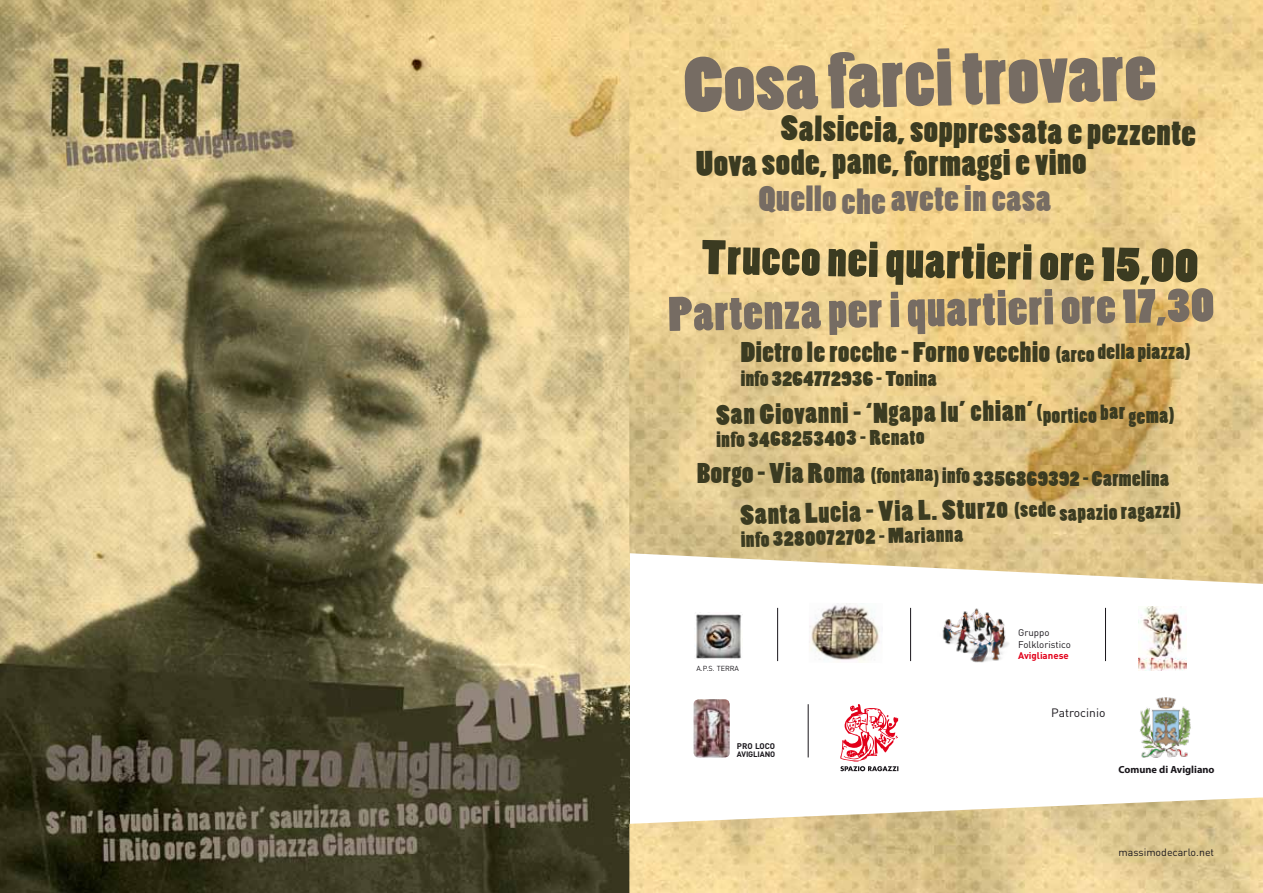
<style>
.page{position:relative;width:1263px;height:893px;background:#fff}
.page>*{position:absolute;margin:0;border:0;box-sizing:border-box;transform-origin:0 0}
.t1{font:73.5px "Poplar Std";color:#766c63;scale:1.13 1}
.t2{font:45.45px "Poplar Std";color:#766c63;scale:1.13 1}
.t3{font:45.45px "Poplar Std";color:#3b3b21;scale:1.13 1}
.t4{font:33.45px "Poplar Std";color:#3b3b21;scale:1.13 1}
.t5{font:33.3px "Poplar Std";letter-spacing:.02em;color:#766c63;scale:1.13 1}
.t6{font:26.7px "Poplar Std";letter-spacing:.02em;color:#3b3b21;scale:1.13 1}
.t7{font:20.1px "Poplar Std";letter-spacing:.02em;color:#3b3b21;scale:1.13 1}
.t8{font:12px "DIN Pro";color:#1a171c}
.t9{font:10.5px "DIN Pro";color:#1a171c}
.t10{font:700 10.35px "Myriad Pro";color:#1a171c}
.t11{font:9.6px/11.6px "DIN Pro";color:#1a171c}
.t12{font:700 9.6px "DIN Pro";color:#e2001a}
.t13{font:700 8.1px "DIN Pro";letter-spacing:.01em;color:#1a171c}
.t14{font:700 7.8px "DIN Pro";letter-spacing:-.015em;color:#1a171c}
.t15{font:7.2px "DIN Pro";color:#1a171c}
.s1{font-size:20.1px}
.s2{font-size:26.7px}
</style>
<div class="page">
<img style="left:0;top:0;width:1263px;height:893px">
<div style="left:1089px;top:647px;width:140px;height:149px;background:#fff"></div>
<img style="left:1140px;top:697px;width:51px;height:61px">
<img style="left:694px;top:699px;width:36px;height:59px">
<img style="left:809px;top:603px;width:74px;height:60px">
<img style="left:1138px;top:606px;width:48px;height:65px">
<svg style="left:840px;top:704px;width:58px;height:67px"></svg>
<img style="left:938px;top:604px;width:77px;height:62px">
<hr style="left:910px;top:608px;width:1px;height:53px;background:#1a171c">
<hr style="left:777px;top:608px;width:1px;height:53px;background:#1a171c">
<hr style="left:1105px;top:608px;width:1px;height:53px;background:#1a171c">
<hr style="left:808px;top:704px;width:1px;height:53px;background:#1a171c">
<img style="left:695px;top:612px;width:47px;height:47px">
<h1 class="t1" style="left:683px;top:43px;width:420px;rotate:-1deg">Cosa farci trovare</h1>
<p class="t4" style="left:781px;top:109px;width:369px;rotate:1deg">Salsiccia, soppressata e pezzente</p>
<p class="t4" style="left:695px;top:146px;width:347px;rotate:-1deg">Uova sode, pane, formaggi e vino</p>
<p class="t5" style="left:759px;top:180px;width:260px">Quello che avete in casa</p>
<h2 class="t3" style="left:702px;top:232px;width:441px;rotate:1deg">Trucco nei quartieri ore 15,00</h2>
<h2 class="t2" style="left:668px;top:289px;width:484px;rotate:-1deg">Partenza per i quartieri ore 17,30</h2>
<p class="t6" style="left:741px;top:338px;width:399px">Dietro le rocche - Forno vecchio <span class="s1">(arco della piazza)</span></p>
<p class="t7" style="left:741px;top:368px;width:175px">info 3264772936 - Tonina</p>
<p class="t6" style="left:716px;top:401px;width:407px;rotate:-1deg">San Giovanni - ‘Ngapa lu’ chian’ <span class="s1">(</span><sub>portico</sub> <span class="s1">bar </span><sub>gema)</sub></p>
<p class="t7" style="left:716px;top:429px;width:186px;rotate:-1deg">info 3468253403 - Renato</p>
<p class="t7" style="left:697px;top:467px;width:419px"><span class="s2">Borgo - Via Roma</span> (fontana) info 3356869392 - Carmelina</p>
<p class="t6" style="left:740px;top:499px;width:391px;rotate:-1deg">Santa Lucia - Via L. Sturzo <span class="s1">(sede </span><sub>sapazio</sub> <sub>raga</sub><span class="s1">zzi)</span></p>
<p class="t7" style="left:741px;top:528px;width:198px;rotate:-1deg">info 3280072702 - Marianna</p>
<p class="t15" style="left:696px;top:663px;width:44px">A.P.S. TERRA</p>
<p class="t13" style="left:737px;top:740px;width:40px">PRO LOCO</p>
<p class="t14" style="left:737px;top:749px;width:40px">AVIGLIANO</p>
<p class="t11" style="left:1018px;top:626px;width:54px">Gruppo<br>Folkloristico</p>
<p class="t12" style="left:1018px;top:649px;width:52px">Aviglianese</p>
<p class="t8" style="left:1051px;top:704px;width:56px">Patrocinio</p>
<p class="t10" style="left:1118px;top:762px;width:98px">Comune di Avigliano</p>
<p class="t9" style="left:1118px;top:845px;width:97px">massimodecarlo.net</p>
</div>
